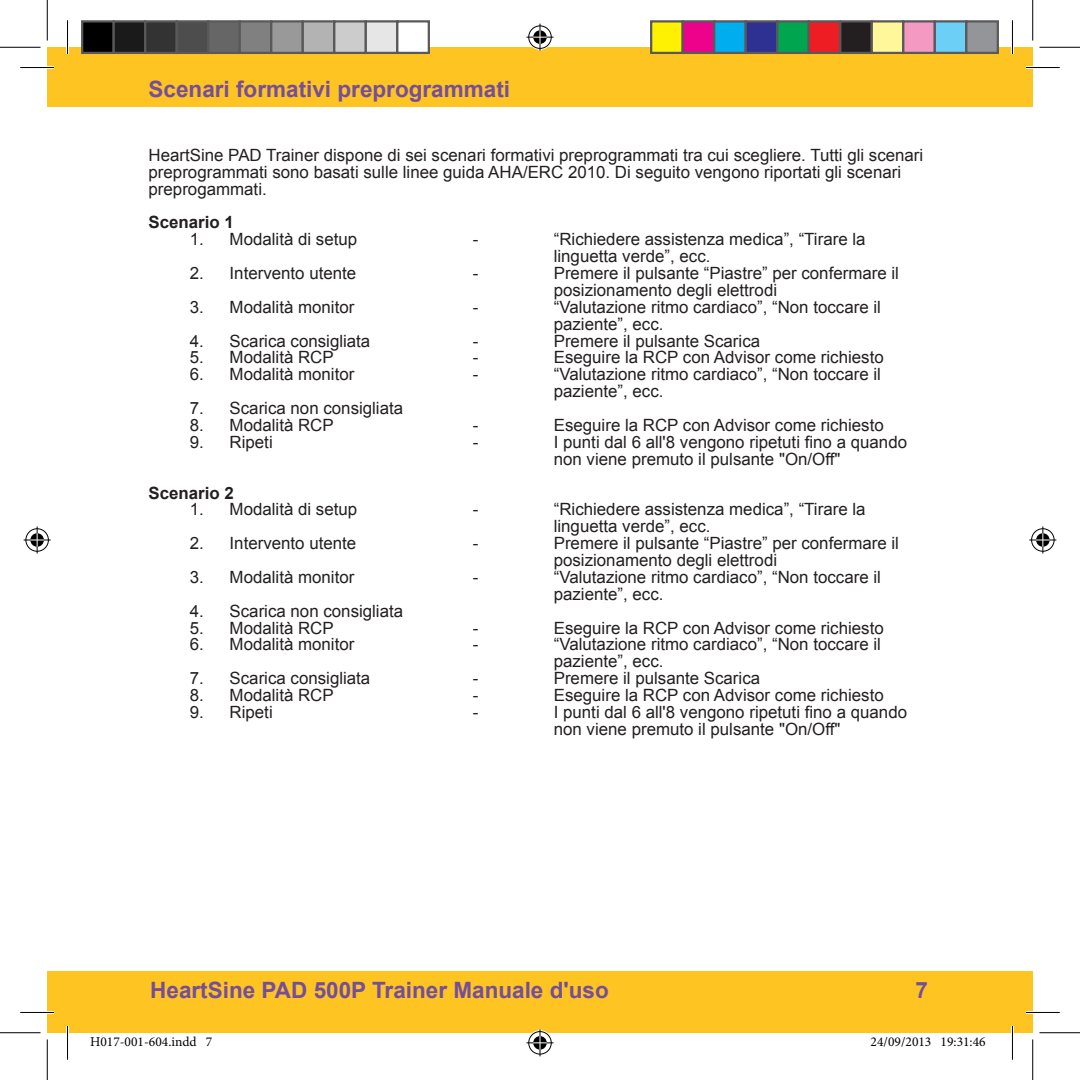
<style>
.page{position:relative;width:1080px;height:1080px;background:#fff}
.page>*{position:absolute;margin:0;border:0;box-sizing:border-box;transform-origin:0 0}
.t1{font:700 22.5px "Arial";color:#754e9b}
.t2{font:16.88px/16.9px "Arial";color:#231f20}
.t3{font:700 16.88px "Arial";color:#231f20}
.t4{font:13.5px "Minion Pro";color:#000}
</style>
<div class="page">
<div style="left:47px;top:970px;width:985px;height:62px;background:#fec422"></div>
<div style="left:47px;top:47px;width:985px;height:60px;background:#fec422"></div>
<hr style="left:20px;top:66px;width:34px;height:3px;background:#fff">
<hr style="left:1025px;top:66px;width:34px;height:3px;background:#fff">
<hr style="left:20px;top:1011px;width:34px;height:2px;background:#fff">
<hr style="left:1025px;top:1011px;width:34px;height:2px;background:#fff">
<hr style="left:66px;top:20px;width:3px;height:34px;background:#fff">
<hr style="left:66px;top:1025px;width:3px;height:34px;background:#fff">
<hr style="left:1011px;top:20px;width:2px;height:34px;background:#fff">
<hr style="left:1011px;top:1025px;width:2px;height:34px;background:#fff">
<hr style="left:20px;top:67px;width:34px;height:1px;background:#000">
<hr style="left:1025px;top:67px;width:34px;height:1px;background:#000">
<hr style="left:20px;top:1012px;width:34px;height:1px;background:#000">
<hr style="left:1025px;top:1012px;width:34px;height:1px;background:#000">
<hr style="left:67px;top:20px;width:1px;height:34px;background:#000">
<hr style="left:67px;top:1025px;width:1px;height:34px;background:#000">
<hr style="left:1012px;top:20px;width:1px;height:34px;background:#000">
<hr style="left:1012px;top:1025px;width:1px;height:34px;background:#000">
<hr style="left:0;top:47px;width:40px;height:1px;background:#000">
<hr style="left:1039px;top:47px;width:40px;height:1px;background:#000">
<hr style="left:0;top:1032px;width:40px;height:1px;background:#000">
<hr style="left:1039px;top:1032px;width:40px;height:1px;background:#000">
<hr style="left:47px;top:0;width:1px;height:40px;background:#000">
<hr style="left:47px;top:1039px;width:1px;height:40px;background:#000">
<hr style="left:1032px;top:0;width:1px;height:40px;background:#000">
<hr style="left:1032px;top:1039px;width:1px;height:40px;background:#000">
<svg style="left:526px;top:24px;width:27px;height:27px"></svg>
<svg style="left:526px;top:1029px;width:27px;height:27px"></svg>
<svg style="left:24px;top:526px;width:27px;height:27px"></svg>
<svg style="left:1029px;top:526px;width:27px;height:27px"></svg>
<div style="left:82px;top:21px;width:32px;height:32px;background:#000"></div>
<div style="left:81px;top:20px;width:34px;height:34px;border:2px solid #595959"></div>
<div style="left:114px;top:21px;width:31px;height:32px;background:#1a1a1a"></div>
<div style="left:112px;top:20px;width:34px;height:34px;border:2px solid #595959"></div>
<div style="left:145px;top:21px;width:32px;height:32px;background:#333"></div>
<div style="left:144px;top:20px;width:34px;height:34px;border:2px solid #595959"></div>
<div style="left:177px;top:21px;width:31px;height:32px;background:#4d4d4d"></div>
<div style="left:176px;top:20px;width:33px;height:34px;border:2px solid #595959"></div>
<div style="left:208px;top:21px;width:32px;height:32px;background:#666"></div>
<div style="left:207px;top:20px;width:34px;height:34px;border:2px solid #595959"></div>
<div style="left:240px;top:21px;width:31px;height:32px;background:#808080"></div>
<div style="left:238px;top:20px;width:34px;height:34px;border:2px solid #595959"></div>
<div style="left:271px;top:21px;width:32px;height:32px;background:#999"></div>
<div style="left:270px;top:20px;width:34px;height:34px;border:2px solid #595959"></div>
<div style="left:303px;top:21px;width:31px;height:32px;background:#b3b3b3"></div>
<div style="left:302px;top:20px;width:33px;height:34px;border:2px solid #595959"></div>
<div style="left:334px;top:21px;width:32px;height:32px;background:#ccc"></div>
<div style="left:333px;top:20px;width:34px;height:34px;border:2px solid #595959"></div>
<div style="left:366px;top:21px;width:31px;height:32px;background:#e6e6e6"></div>
<div style="left:364px;top:20px;width:34px;height:34px;border:2px solid #595959"></div>
<div style="left:397px;top:21px;width:32px;height:32px;background:#fff"></div>
<div style="left:396px;top:20px;width:34px;height:34px;border:2px solid #595959"></div>
<div style="left:651px;top:21px;width:31px;height:32px;background:#fff101"></div>
<div style="left:650px;top:20px;width:33px;height:34px;border:2px solid #595959"></div>
<div style="left:682px;top:21px;width:32px;height:32px;background:#ed028c"></div>
<div style="left:681px;top:20px;width:34px;height:34px;border:2px solid #595959"></div>
<div style="left:714px;top:21px;width:31px;height:32px;background:#00aeef"></div>
<div style="left:713px;top:20px;width:33px;height:34px;border:2px solid #595959"></div>
<div style="left:745px;top:21px;width:32px;height:32px;background:#2e3092"></div>
<div style="left:744px;top:20px;width:34px;height:34px;border:2px solid #595959"></div>
<div style="left:777px;top:21px;width:31px;height:32px;background:#00a54f"></div>
<div style="left:776px;top:20px;width:33px;height:34px;border:2px solid #595959"></div>
<div style="left:808px;top:21px;width:32px;height:32px;background:#ee1d23"></div>
<div style="left:807px;top:20px;width:34px;height:34px;border:2px solid #595959"></div>
<div style="left:840px;top:21px;width:31px;height:32px;background:#231f20"></div>
<div style="left:839px;top:20px;width:33px;height:34px;border:2px solid #595959"></div>
<div style="left:871px;top:21px;width:32px;height:32px;background:#fff79a"></div>
<div style="left:870px;top:20px;width:34px;height:34px;border:2px solid #595959"></div>
<div style="left:903px;top:21px;width:31px;height:32px;background:#f499c2"></div>
<div style="left:902px;top:20px;width:33px;height:34px;border:2px solid #595959"></div>
<div style="left:934px;top:21px;width:32px;height:32px;background:#6bcff6"></div>
<div style="left:933px;top:20px;width:34px;height:34px;border:2px solid #595959"></div>
<div style="left:966px;top:21px;width:31px;height:32px;background:#939598"></div>
<div style="left:965px;top:20px;width:33px;height:34px;border:2px solid #595959"></div>
<h1 class="t1" style="left:148px;top:74px;width:363px">Scenari formativi preprogrammati</h1>
<p class="t2" style="left:148px;top:147px;width:776px">HeartSine PAD Trainer dispone di sei scenari formativi preprogrammati tra cui scegliere. Tutti gli scenari preprogrammati sono basati sulle linee guida AHA/ERC 2010. Di seguito vengono riportati gli scenari preprogammati.</p>
<p class="t3" style="left:148px;top:211px;width:87px">Scenario 1</p>
<p class="t2" style="left:190px;top:231px;width:169px">1. Modalità di setup</p>
<p class="t2" style="left:472px;top:231px;width:7px">-</p>
<p class="t2" style="left:554px;top:231px;width:313px">“Richiedere assistenza medica”, “Tirare la linguetta verde”, ecc.</p>
<p class="t2" style="left:190px;top:265px;width:168px">2. Intervento utente</p>
<p class="t2" style="left:472px;top:265px;width:7px">-</p>
<p class="t2" style="left:553px;top:265px;width:347px">Premere il pulsante “Piastre” per confermare il posizionamento degli elettrodi</p>
<p class="t2" style="left:190px;top:298px;width:166px">3. Modalità monitor</p>
<p class="t2" style="left:472px;top:298px;width:7px">-</p>
<p class="t2" style="left:554px;top:298px;width:328px">“Valutazione ritmo cardiaco”, “Non toccare il paziente”, ecc.</p>
<p class="t2" style="left:190px;top:332px;width:182px">4. Scarica consigliata</p>
<p class="t2" style="left:472px;top:332px;width:7px">-</p>
<p class="t2" style="left:554px;top:332px;width:208px">Premere il pulsante Scarica</p>
<p class="t2" style="left:190px;top:349px;width:145px">5. Modalità RCP</p>
<p class="t2" style="left:472px;top:349px;width:7px">-</p>
<p class="t2" style="left:554px;top:349px;width:331px">Eseguire la RCP con Advisor come richiesto</p>
<p class="t2" style="left:190px;top:366px;width:166px">6. Modalità monitor</p>
<p class="t2" style="left:472px;top:366px;width:7px">-</p>
<p class="t2" style="left:554px;top:366px;width:328px">“Valutazione ritmo cardiaco”, “Non toccare il paziente”, ecc.</p>
<p class="t2" style="left:190px;top:400px;width:215px">7. Scarica non consigliata</p>
<p class="t2" style="left:190px;top:417px;width:145px">8. Modalità RCP</p>
<p class="t2" style="left:472px;top:417px;width:7px">-</p>
<p class="t2" style="left:554px;top:417px;width:331px">Eseguire la RCP con Advisor come richiesto</p>
<p class="t2" style="left:190px;top:433px;width:84px">9. Ripeti</p>
<p class="t2" style="left:472px;top:433px;width:7px">-</p>
<p class="t2" style="left:554px;top:433px;width:355px">I punti dal 6 all'8 vengono ripetuti fino a quando non viene premuto il pulsante "On/Off"</p>
<p class="t3" style="left:148px;top:481px;width:87px">Scenario 2</p>
<p class="t2" style="left:190px;top:501px;width:169px">1. Modalità di setup</p>
<p class="t2" style="left:472px;top:501px;width:7px">-</p>
<p class="t2" style="left:554px;top:501px;width:313px">“Richiedere assistenza medica”, “Tirare la linguetta verde”, ecc.</p>
<p class="t2" style="left:190px;top:535px;width:168px">2. Intervento utente</p>
<p class="t2" style="left:472px;top:535px;width:7px">-</p>
<p class="t2" style="left:553px;top:535px;width:347px">Premere il pulsante “Piastre” per confermare il posizionamento degli elettrodi</p>
<p class="t2" style="left:190px;top:568px;width:166px">3. Modalità monitor</p>
<p class="t2" style="left:472px;top:568px;width:7px">-</p>
<p class="t2" style="left:554px;top:568px;width:328px">“Valutazione ritmo cardiaco”, “Non toccare il paziente”, ecc.</p>
<p class="t2" style="left:190px;top:602px;width:215px">4. Scarica non consigliata</p>
<p class="t2" style="left:190px;top:619px;width:145px">5. Modalità RCP</p>
<p class="t2" style="left:472px;top:619px;width:7px">-</p>
<p class="t2" style="left:554px;top:619px;width:331px">Eseguire la RCP con Advisor come richiesto</p>
<p class="t2" style="left:190px;top:636px;width:166px">6. Modalità monitor</p>
<p class="t2" style="left:472px;top:636px;width:7px">-</p>
<p class="t2" style="left:554px;top:636px;width:328px">“Valutazione ritmo cardiaco”, “Non toccare il paziente”, ecc.</p>
<p class="t2" style="left:190px;top:670px;width:182px">7. Scarica consigliata</p>
<p class="t2" style="left:472px;top:670px;width:7px">-</p>
<p class="t2" style="left:554px;top:670px;width:208px">Premere il pulsante Scarica</p>
<p class="t2" style="left:190px;top:687px;width:145px">8. Modalità RCP</p>
<p class="t2" style="left:472px;top:687px;width:7px">-</p>
<p class="t2" style="left:554px;top:687px;width:331px">Eseguire la RCP con Advisor come richiesto</p>
<p class="t2" style="left:190px;top:703px;width:84px">9. Ripeti</p>
<p class="t2" style="left:472px;top:703px;width:7px">-</p>
<p class="t2" style="left:554px;top:703px;width:355px">I punti dal 6 all'8 vengono ripetuti fino a quando non viene premuto il pulsante "On/Off"</p>
<h1 class="t1" style="left:150px;top:974px;width:460px">HeartSine PAD 500P Trainer Manuale d'uso</h1>
<h1 class="t1" style="left:915px;top:974px;width:14px">7</h1>
<p class="t4" style="left:90px;top:1032px;width:124px">H017-001-604.indd 7</p>
<p class="t4" style="left:870px;top:1032px;width:117px">24/09/2013 19:31:46</p>
</div>
